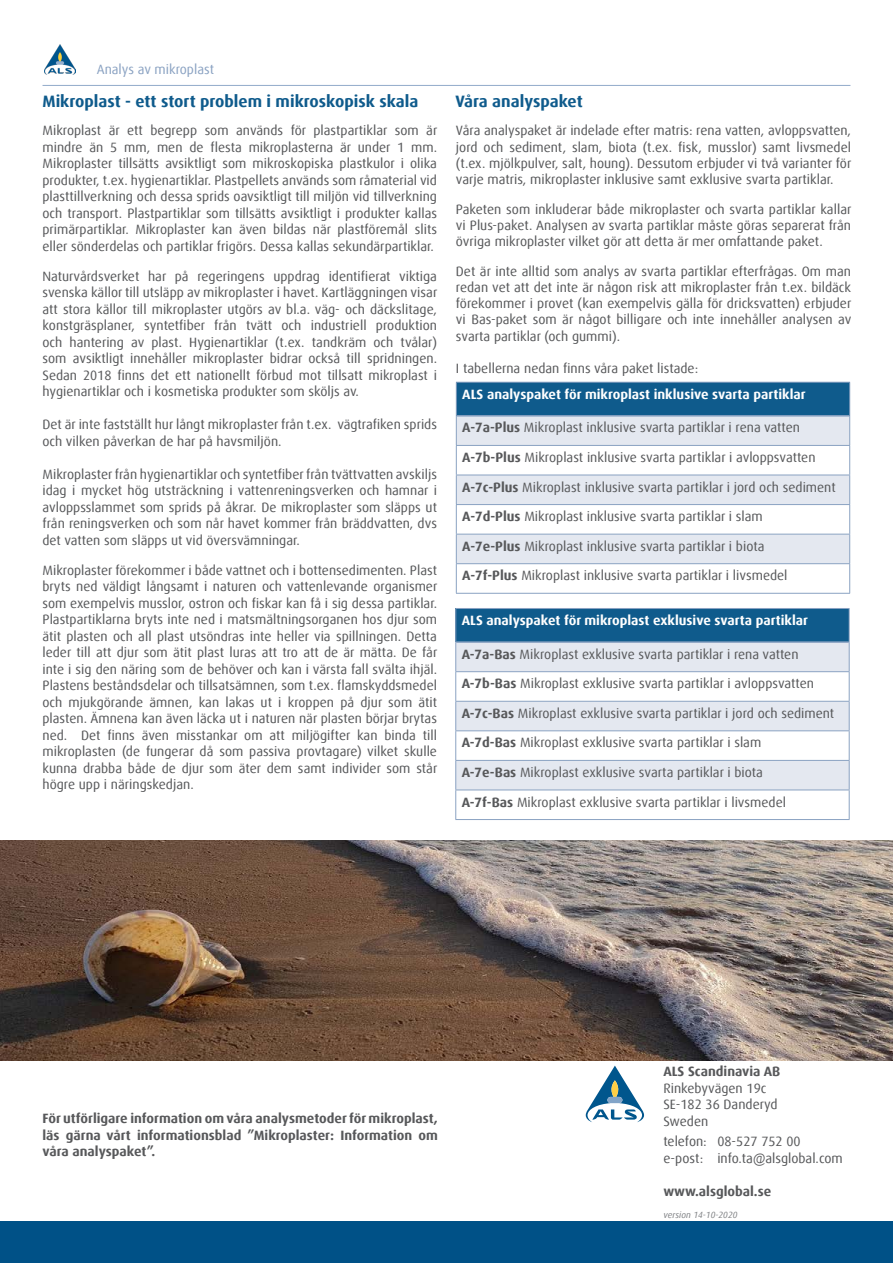
<style>
.page{position:relative;width:893px;height:1263px;background:#fff}
.page>*{position:absolute;margin:0;border:0;box-sizing:border-box;transform-origin:0 0}
.t1{font:700 16.5px "Dax Offc Pro";color:#0f5b8c}
.Text_plain_9b{font:13.5px/16.5px "Dax Offc Pro";color:#57585a;text-align:justify}
.Text_plain_9b-2{font:700 13.5px/16.5px "Dax Offc Pro";color:#57585a;text-align:justify}
.t2{font:700 13.5px "Dax Offc Pro";color:#fff}
.Text_plain{font:13.5px/16.5px "Dax Offc Pro";color:#57585a}
.Text_plain-2{font:700 13.5px "Dax Offc Pro";color:#57585a}
.t3{font:13.5px "Dax Offc Pro";color:#8aa2c2}
.Text_plain-3{font:italic 9px "Dax Offc Pro";color:#808285}
.s1{font-weight:700}
</style>
<div class="page">
<hr style="left:43px;top:85px;width:807px;height:1px;background:#92aaca">
<div style="left:0;top:1221px;width:893px;height:42px;background:#005187"></div>
<img style="left:44px;top:45px;width:31px;height:30px">
<svg style="left:586px;top:1065px;width:58px;height:57px"></svg>
<img style="left:0;top:840px;width:893px;height:220px">
<div style="left:456px;top:382px;width:394px;height:34px;background:#0f5b8c"></div>
<div style="left:457px;top:417px;width:392px;height:28px;background:#e4e8f0"></div>
<svg style="left:457px;top:474px;width:392px;height:119px;fill:#e4e8f0"></svg>
<hr style="left:849px;top:383px;width:1px;height:33px;background:#8aa2c2">
<hr style="left:456px;top:445px;width:394px;height:1px;background:#8aa2c2">
<hr style="left:456px;top:475px;width:394px;height:1px;background:#8aa2c2">
<hr style="left:456px;top:504px;width:394px;height:1px;background:#8aa2c2">
<hr style="left:456px;top:534px;width:394px;height:1px;background:#8aa2c2">
<hr style="left:456px;top:563px;width:394px;height:1px;background:#8aa2c2">
<svg style="left:456px;top:416px;width:1px;height:177px"></svg>
<svg style="left:849px;top:416px;width:1px;height:177px"></svg>
<hr style="left:456px;top:593px;width:394px;height:1px;background:#8aa2c2">
<hr style="left:456px;top:382px;width:394px;height:1px;background:#8aa2c2">
<hr style="left:456px;top:383px;width:1px;height:33px;background:#8aa2c2">
<hr style="left:457px;top:415px;width:392px;height:2px;background:#8aa2c2">
<div style="left:456px;top:608px;width:393px;height:34px;background:#0f5b8c"></div>
<div style="left:456px;top:643px;width:393px;height:28px;background:#e4e8f0"></div>
<svg style="left:456px;top:672px;width:393px;height:147px"></svg>
<hr style="left:849px;top:609px;width:1px;height:33px;background:#8aa2c2">
<hr style="left:455px;top:671px;width:395px;height:1px;background:#8aa2c2">
<hr style="left:455px;top:701px;width:395px;height:1px;background:#8aa2c2">
<hr style="left:455px;top:730px;width:395px;height:1px;background:#8aa2c2">
<hr style="left:455px;top:760px;width:395px;height:1px;background:#8aa2c2">
<hr style="left:455px;top:790px;width:395px;height:1px;background:#8aa2c2">
<svg style="left:455px;top:642px;width:1px;height:177px"></svg>
<svg style="left:849px;top:642px;width:1px;height:177px"></svg>
<hr style="left:455px;top:819px;width:395px;height:1px;background:#8aa2c2">
<hr style="left:455px;top:608px;width:395px;height:1px;background:#8aa2c2">
<hr style="left:455px;top:609px;width:1px;height:33px;background:#8aa2c2">
<hr style="left:456px;top:641px;width:393px;height:2px;background:#8aa2c2">
<p class="t3" style="left:97px;top:61px;width:119px">Analys av mikroplast</p>
<p class="t1" style="left:43px;top:90px;width:377px">Mikroplast - ett stort problem i mikroskopisk skala</p>
<p class="Text_plain_9b" style="left:43px;top:122px;width:396px">Mikroplast är ett begrepp som används för plastpartiklar som är mindre än 5 mm, men de flesta mikroplasterna är under 1 mm.<br>Mikroplaster tillsätts avsiktligt som mikroskopiska plastkulor i olika produkter, t.ex. hygienartiklar. Plastpellets används som råmaterial vid plasttillverkning och dessa sprids oavsiktligt till miljön vid tillverkning och transport. Plastpartiklar som tillsätts avsiktligt i produkter kallas primärpartiklar. Mikroplaster kan även bildas när plastföremål slits eller sönderdelas och partiklar frigörs. Dessa kallas sekundärpartiklar.</p>
<p class="Text_plain_9b" style="left:43px;top:268px;width:396px">Naturvårdsverket har på regeringens uppdrag identifierat viktiga svenska källor till utsläpp av mikroplaster i havet. Kartläggningen visar att stora källor till mikroplaster utgörs av bl.a. väg- och däckslitage, konstgräsplaner, syntetfiber från tvätt och industriell produktion och hantering av plast. Hygienartiklar (t.ex. tandkräm och tvålar) som avsiktligt innehåller mikroplaster bidrar också till spridningen.<br>Sedan 2018 finns det ett nationellt förbud mot tillsatt mikroplast i hygienartiklar och i kosmetiska produkter som sköljs av.</p>
<p class="Text_plain_9b" style="left:43px;top:416px;width:396px">Det är inte fastställt hur långt mikroplaster från t.ex. vägtrafiken sprids och vilken påverkan de har på havsmiljön.</p>
<p class="Text_plain_9b" style="left:43px;top:466px;width:396px">Mikroplaster från hygienartiklar och syntetfiber från tvättvatten avskiljs idag i mycket hög utsträckning i vattenreningsverken och hamnar i avloppsslammet som sprids på åkrar. De mikroplaster som släpps ut från reningsverken och som når havet kommer från bräddvatten, dvs det vatten som släpps ut vid översvämningar.</p>
<p class="Text_plain_9b" style="left:43px;top:562px;width:396px">Mikroplaster förekommer i både vattnet och i bottensedimenten. Plast bryts ned väldigt långsamt i naturen och vattenlevande organismer som exempelvis musslor, ostron och fiskar kan få i sig dessa partiklar.<br>Plastpartiklarna bryts inte ned i matsmältningsorganen hos djur som ätit plasten och all plast utsöndras inte heller via spillningen. Detta leder till att djur som ätit plast luras att tro att de är mätta. De får inte i sig den näring som de behöver och kan i värsta fall svälta ihjäl.<br>Plastens beståndsdelar och tillsatsämnen, som t.ex. flamskyddsmedel och mjukgörande ämnen, kan lakas ut i kroppen på djur som ätit plasten. Ämnena kan även läcka ut i naturen när plasten börjar brytas ned. Det finns även misstankar om att miljögifter kan binda till mikroplasten (de fungerar då som passiva provtagare) vilket skulle kunna drabba både de djur som äter dem samt individer som står högre upp i näringskedjan.</p>
<p class="t1" style="left:455px;top:90px;width:129px">Våra analyspaket</p>
<p class="Text_plain_9b" style="left:456px;top:123px;width:397px">Våra analyspaket är indelade efter matris: rena vatten, avloppsvatten, jord och sediment, slam, biota (t.ex. fisk, musslor) samt livsmedel (t.ex. mjölkpulver, salt, houng). Dessutom erbjuder vi två varianter för varje matris, mikroplaster inklusive samt exklusive svarta partiklar.</p>
<p class="Text_plain_9b" style="left:456px;top:201px;width:397px">Paketen som inkluderar både mikroplaster och svarta partiklar kallar vi Plus-paket. Analysen av svarta partiklar måste göras separerat från övriga mikroplaster vilket gör att detta är mer omfattande paket.</p>
<p class="Text_plain_9b" style="left:456px;top:263px;width:397px">Det är inte alltid som analys av svarta partiklar efterfrågas. Om man redan vet att det inte är någon risk att mikroplaster från t.ex. bildäck förekommer i provet (kan exempelvis gälla för dricksvatten) erbjuder vi Bas-paket som är något billigare och inte innehåller analysen av svarta partiklar (och gummi).</p>
<p class="Text_plain_9b" style="left:456px;top:360px;width:244px">I tabellerna nedan finns våra paket listade:</p>
<p class="t2" style="left:462px;top:385px;width:345px">ALS analyspaket för mikroplast inklusive svarta partiklar</p>
<p class="Text_plain_9b" style="left:462px;top:420px;width:339px"><span class="s1">A-7a-Plus</span> Mikroplast inklusive svarta partiklar i rena vatten</p>
<p class="Text_plain_9b" style="left:462px;top:449px;width:355px"><span class="s1">A-7b-Plus</span> Mikroplast inklusive svarta partiklar i avloppsvatten</p>
<p class="Text_plain_9b" style="left:462px;top:479px;width:375px"><span class="s1">A-7c-Plus</span> Mikroplast inklusive svarta partiklar i jord och sediment</p>
<p class="Text_plain_9b" style="left:462px;top:508px;width:302px"><span class="s1">A-7d-Plus</span> Mikroplast inklusive svarta partiklar i slam</p>
<p class="Text_plain_9b" style="left:462px;top:538px;width:304px"><span class="s1">A-7e-Plus</span> Mikroplast inklusive svarta partiklar i biota</p>
<p class="Text_plain_9b" style="left:462px;top:567px;width:327px"><span class="s1">A-7f-Plus</span> Mikroplast inklusive svarta partiklar i livsmedel</p>
<p class="t2" style="left:462px;top:612px;width:348px">ALS analyspaket för mikroplast exklusive svarta partiklar</p>
<p class="Text_plain_9b" style="left:462px;top:646px;width:338px"><span class="s1">A-7a-Bas</span> Mikroplast exklusive svarta partiklar i rena vatten</p>
<p class="Text_plain_9b" style="left:462px;top:675px;width:354px"><span class="s1">A-7b-Bas</span> Mikroplast exklusive svarta partiklar i avloppsvatten</p>
<p class="Text_plain_9b" style="left:462px;top:705px;width:374px"><span class="s1">A-7c-Bas</span> Mikroplast exklusive svarta partiklar i jord och sediment</p>
<p class="Text_plain_9b" style="left:462px;top:734px;width:301px"><span class="s1">A-7d-Bas</span> Mikroplast exklusive svarta partiklar i slam</p>
<p class="Text_plain_9b" style="left:462px;top:764px;width:303px"><span class="s1">A-7e-Bas</span> Mikroplast exklusive svarta partiklar i biota</p>
<p class="Text_plain_9b" style="left:462px;top:794px;width:326px"><span class="s1">A-7f-Bas</span> Mikroplast exklusive svarta partiklar i livsmedel</p>
<p class="Text_plain_9b-2" style="left:43px;top:1110px;width:397px">För utförligare information om våra analysmetoder för mikroplast, läs gärna vårt informationsblad ”Mikroplaster: Information om våra analyspaket”.</p>
<p class="Text_plain-2" style="left:663px;top:1063px;width:119px">ALS Scandinavia AB</p>
<p class="Text_plain" style="left:663px;top:1080px;width:116px">Rinkebyvägen 19c<br>SE-182 36 Danderyd</p>
<p class="Text_plain" style="left:663px;top:1113px;width:46px">Sweden</p>
<p class="Text_plain_9b" style="left:663px;top:1133px;width:139px">telefon: 08-527 752 00</p>
<p class="Text_plain" style="left:663px;top:1150px;width:181px">e-post: info.ta@alsglobal.com</p>
<p class="Text_plain-2" style="left:663px;top:1182px;width:109px">www.alsglobal.se</p>
<p class="Text_plain-3" style="left:663px;top:1209px;width:76px">version 14-10-2020</p>
</div>
